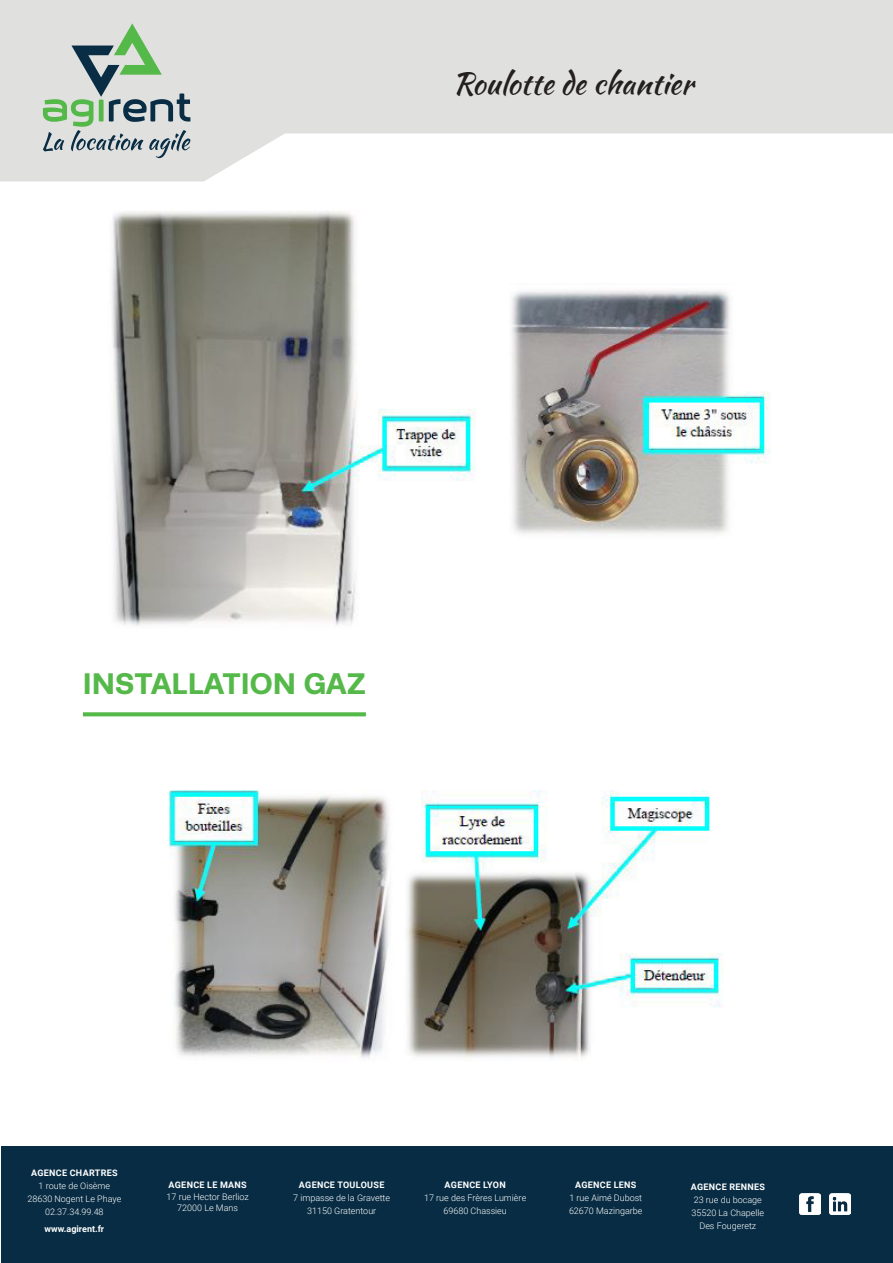
<style>
.page{position:relative;width:893px;height:1263px;background:#fff}
.page>*{position:absolute;margin:0;border:0;box-sizing:border-box;transform-origin:0 0}
.t1{font:30px "Kaushan Script";color:#231f20}
.Product_Description{font:700 30px "Runda";color:#55b94a}
.t2{font:300 9px/13px "Roboto";color:#fff;text-align:center}
.t3{font:700 9px "Roboto";letter-spacing:.035em;color:#fff}
.t4{font:700 9px "Roboto";color:#fff}
</style>
<div class="page">
<svg style="left:0;top:0;width:893px;height:182px;fill:#e0e1df"></svg>
<svg style="left:43px;top:23px;width:147px;height:135px;background:#b6c5bc"></svg>
<div style="left:1px;top:1147px;width:892px;height:116px;background:#082c43"></div>
<img style="left:799px;top:1194px;width:21px;height:21px">
<img style="left:829px;top:1194px;width:22px;height:21px">
<img style="left:111px;top:211px;width:364px;height:415px">
<img style="left:511px;top:290px;width:259px;height:245px">
<svg style="left:83px;top:712px;width:283px;height:4px"></svg>
<img style="left:169px;top:791px;width:555px;height:267px">
<h1 class="t1" style="left:453px;top:62px;width:242px">Roulotte de chantier</h1>
<p class="Product_Description" style="left:83px;top:665px;width:285px">INSTALLATION GAZ</p>
<p class="t3" style="left:31px;top:1166px;width:88px">AGENCE CHARTRES</p>
<p class="t2" style="left:27px;top:1178px;width:96px">1 route de Oisème<br>28630 Nogent Le Phaye<br>02.37.34.99.48</p>
<p class="t4" style="left:45px;top:1222px;width:61px">www.agirent.fr</p>
<p class="t3" style="left:168px;top:1179px;width:80px">AGENCE LE MANS</p>
<p class="t2" style="left:167px;top:1190px;width:84px;line-height:11.6px">17 rue Hector Berlioz<br>72000 Le Mans</p>
<p class="t3" style="left:299px;top:1179px;width:87px">AGENCE TOULOUSE</p>
<p class="t2" style="left:293px;top:1191px;width:98px">7 impasse de la Gravette<br>31150 Gratentour</p>
<p class="t3" style="left:445px;top:1179px;width:63px">AGENCE LYON</p>
<p class="t2" style="left:424px;top:1191px;width:104px">17 rue des Frères Lumière<br>69680 Chassieu</p>
<p class="t3" style="left:575px;top:1179px;width:63px">AGENCE LENS</p>
<p class="t2" style="left:569px;top:1191px;width:75px;text-align:left">1 rue Aimé Dubost<br>62670 Mazingarbe</p>
<p class="t3" style="left:691px;top:1180px;width:76px">AGENCE RENNES</p>
<p class="t2" style="left:691px;top:1193px;width:74px">23 rue du bocage<br>35520 La Chapelle<br>Des Fougeretz</p>
</div>
